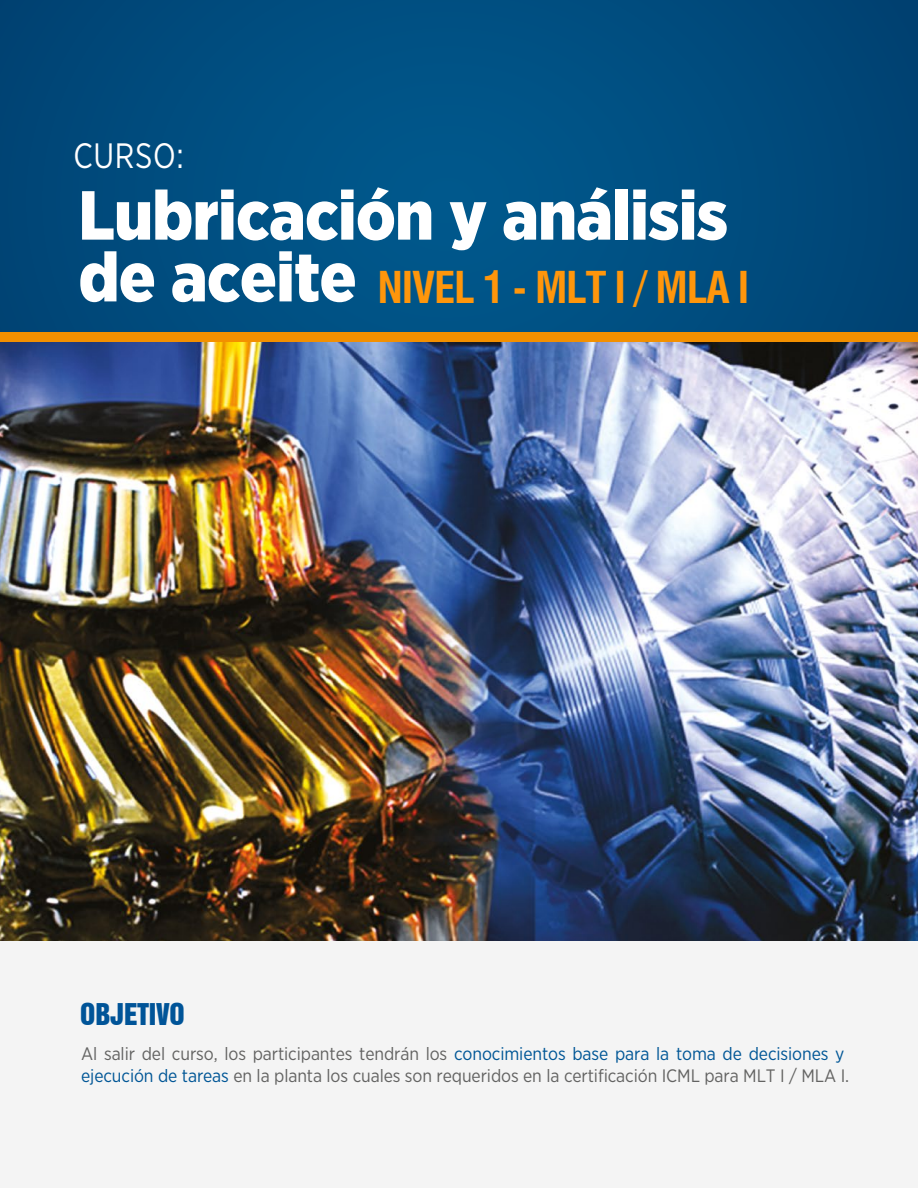
<style>
.page{position:relative;width:918px;height:1188px;background:#f4f4f4}
.page>*{position:absolute;margin:0;border:0;box-sizing:border-box;transform-origin:0 0}
.t1{font:900 69.3px "Gotham Narrow";letter-spacing:-.01em;color:#fff}
.t2{font:700 condensed 42.9px "Swiss 721 BT";letter-spacing:-.03em;color:#ff960b}
.t3{font:35.25px "Gotham Narrow";letter-spacing:.02em;color:#fff;scale:.9 1}
.t4{font:27.6px "Swiss 921 BT Regular A";color:#005498}
.t5{font:18px/21.6px "Gotham Narrow";letter-spacing:-.005em;color:#636362}
.s1{font-family:"Gotham Narrow";font-weight:900;font-stretch:normal;font-size:69.3px;color:#fff}
.s2{color:#005696}
</style>
<div class="page">
<div style="left:0;top:0;width:918px;height:333px;background:#00497b"></div>
<img style="left:0;top:342px;width:918px;height:598px">
<div style="left:0;top:333px;width:918px;height:9px;background:#f39000"></div>
<div style="left:470px;top:44px;width:405px;height:260px;background:#004f81"></div>
<svg style="left:470px;top:324px;width:405px;height:260px"></svg>
<img style="left:470px;top:604px;width:405px;height:260px">
<svg style="left:470px;top:884px;width:405px;height:57px;background:#202f4c"></svg>
<div style="left:43px;top:44px;width:405px;height:260px;background:#005083"></div>
<img style="left:43px;top:324px;width:405px;height:260px">
<img style="left:43px;top:604px;width:405px;height:260px">
<img style="left:43px;top:884px;width:405px;height:57px">
<h3 class="t3" style="left:74px;top:133px;width:124px">CURSO:</h3>
<h1 class="t1" style="left:78px;top:170px;width:651px">Lubricación y análisis</h1>
<h2 class="t2" style="left:78px;top:261px;width:672px"><span class="s1">de aceite</span> NIVEL 1 - MLT I / MLA I</h2>
<h3 class="t4" style="left:80px;top:996px;width:106px">OBJETIVO</h3>
<p class="t5" style="left:81px;top:1043px;width:770px">Al salir del curso, los participantes tendrán los <span class="s2">conocimientos base para la toma de decisiones y ejecución de tareas</span> en la planta los cuales son requeridos en la certificación ICML para MLT I / MLA I.</p>
</div>
